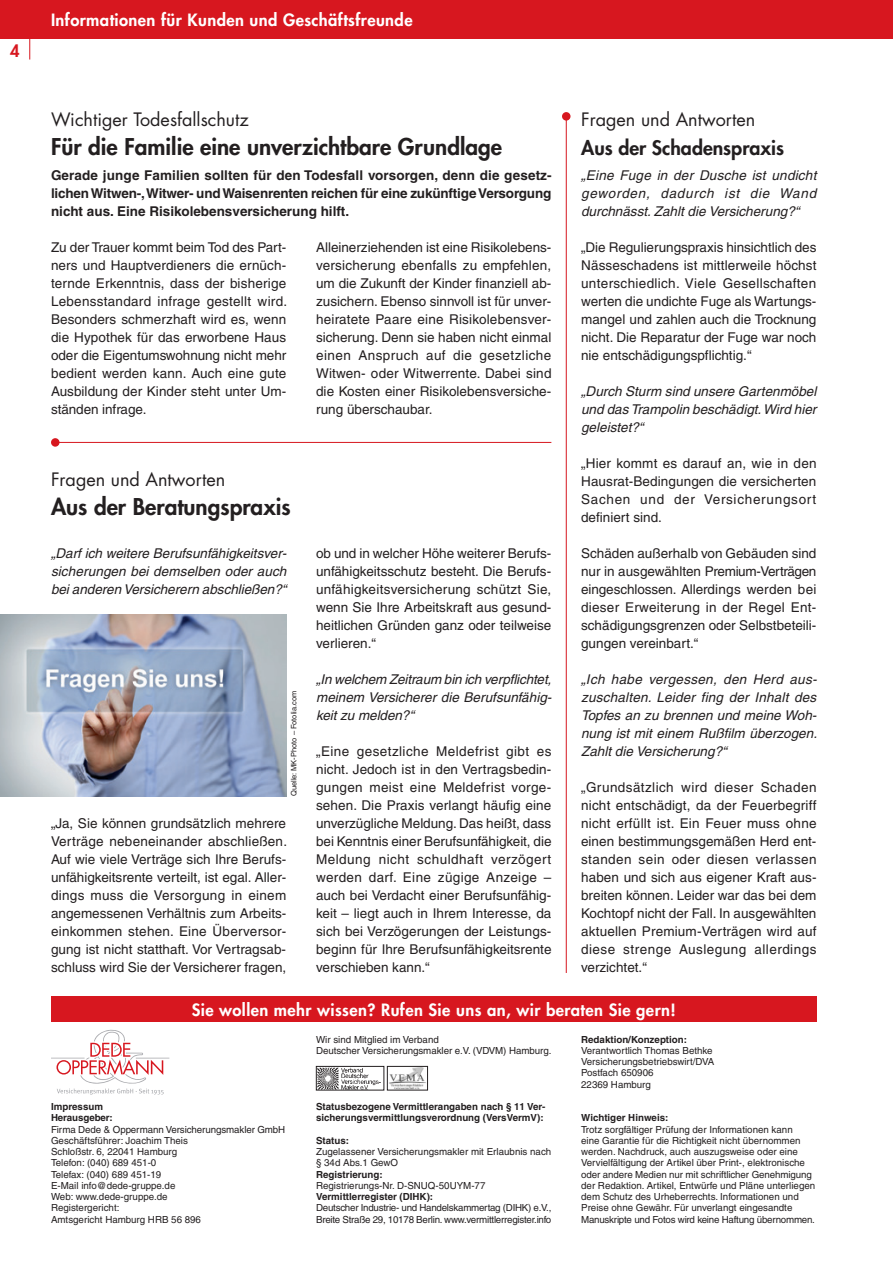
<style>
.page{position:relative;width:893px;height:1263px;background:#fff}
.page>*{position:absolute;margin:0;border:0;box-sizing:border-box;transform-origin:0 0}
.t1{font:800 22.5px "Futura LT";color:#231f20}
.t2{font:800 19.5px "Futura LT";color:#231f20}
.t3{font:18px "Futura LT";color:#231f20}
.t4{font:800 16.5px "Futura LT";letter-spacing:.025em;color:#fff}
.t5{font:800 16.5px "Futura LT";color:#d7171f}
.t6{font:13.5px/18px "Helvetica LT";color:#231f20;text-align:justify}
.t7{font:italic 13.5px/18px "Helvetica LT";color:#231f20;text-align:justify}
.t8{font:700 13.5px/18px "Helvetica LT";color:#231f20;text-align:justify}
.t9{font:9.75px/11.2px "Helvetica LT";color:#231f20}
.t10{font:700 9.75px/11.2px "Helvetica LT";color:#231f20}
.t11{font:9.75px/11.2px "Helvetica LT";letter-spacing:-.025em;color:#231f20}
.t12{font:7.5px "Helvetica LT";color:#231f20}
</style>
<div class="page">
<div style="left:0;top:0;width:893px;height:38px;background:#d7171f"></div>
<div style="left:51px;top:996px;width:765px;height:26px;background:#d7171f"></div>
<svg style="left:29px;top:38px;width:1px;height:22px"></svg>
<img style="left:318px;top:1068px;width:63px;height:20px">
<div style="left:316px;top:1066px;width:68px;height:24px;border:1px solid #231f20"></div>
<img style="left:389px;top:1068px;width:37px;height:20px">
<div style="left:387px;top:1066px;width:41px;height:24px;border:1px solid #231f20"></div>
<svg style="left:51px;top:1029px;width:118px;height:66px"></svg>
<hr style="left:55px;top:442px;width:496px;height:1px;background:#d7171f">
<div style="left:51px;top:438px;width:9px;height:9px;background:#d7171f;border-radius:50%"></div>
<hr style="left:566px;top:116px;width:1px;height:857px;background:#d7171f">
<div style="left:562px;top:112px;width:8px;height:9px;background:#d7171f;border-radius:50%"></div>
<img style="left:0;top:614px;width:286px;height:182px">
<p class="t5" style="left:10px;top:40px;width:11px">4</p>
<p class="t4" style="left:51px;top:9px;width:363px">Informationen für Kunden und Geschäftsfreunde</p>
<h3 class="t3" style="left:51px;top:108px;width:199px">Wichtiger Todesfallschutz</h3>
<h1 class="t1" style="left:51px;top:131px;width:453px">Für die Familie eine unverzichtbare Grundlage</h1>
<p class="t8" style="left:51px;top:166px;width:502px">Gerade junge Familien sollten für den Todesfall vorsorgen, denn die gesetz&shy;lichen Witwen-, Witwer- und Waisenrenten reichen für eine zukünftige Versorgung nicht aus. Eine Risikolebensversicherung hilft.</p>
<p class="t6" style="left:51px;top:238px;width:238px">Zu der Trauer kommt beim Tod des Part&shy;ners und Hauptverdieners die ernüch&shy;ternde Erkenntnis, dass der bisherige Lebensstandard infrage gestellt wird.<br>Besonders schmerzhaft wird es, wenn die Hypothek für das erworbene Haus oder die Eigentumswohnung nicht mehr bedient werden kann. Auch eine gute Ausbildung der Kinder steht unter Um&shy;ständen infrage.</p>
<p class="t6" style="left:316px;top:238px;width:237px">Alleinerziehenden ist eine Risikolebens&shy;versicherung ebenfalls zu empfehlen, um die Zukunft der Kinder finanziell ab&shy;zusichern. Ebenso sinnvoll ist für unver&shy;heiratete Paare eine Risikolebensver&shy;sicherung. Denn sie haben nicht einmal einen Anspruch auf die gesetzliche Witwen- oder Witwerrente. Dabei sind die Kosten einer Risikolebensversiche&shy;rung überschaubar.</p>
<h3 class="t3" style="left:51px;top:468px;width:176px">Fragen und Antworten</h3>
<h1 class="t1" style="left:51px;top:491px;width:241px">Aus der Beratungspraxis</h1>
<p class="t7" style="left:51px;top:544px;width:237px">„Darf ich weitere Berufsunfähigkeitsver&shy;sicherungen bei demselben oder auch bei anderen Versicherern abschließen?“</p>
<p class="t12" style="left:289px;top:796px;width:107px;rotate:-90deg">Quelle: MK-Photo – Fotolia.com</p>
<p class="t6" style="left:51px;top:814px;width:238px">„Ja, Sie können grundsätzlich mehrere Verträge nebeneinander abschließen.<br>Auf wie viele Verträge sich Ihre Berufs&shy;unfähigkeitsrente verteilt, ist egal. Aller&shy;dings muss die Versorgung in einem angemessenen Verhältnis zum Arbeits&shy;einkommen stehen. Eine Überversor&shy;gung ist nicht statthaft. Vor Vertragsab&shy;schluss wird Sie der Versicherer fragen,</p>
<p class="t6" style="left:316px;top:544px;width:237px">ob und in welcher Höhe weiterer Berufs&shy;unfähigkeitsschutz besteht. Die Berufs&shy;unfähigkeitsversicherung schützt Sie, wenn Sie Ihre Arbeitskraft aus gesund&shy;heitlichen Gründen ganz oder teilweise verlieren.“</p>
<p class="t7" style="left:316px;top:670px;width:237px">„In welchem Zeitraum bin ich verpflichtet, meinem Versicherer die Berufsunfähig&shy;keit zu melden?“</p>
<p class="t6" style="left:316px;top:742px;width:237px">„Eine gesetzliche Meldefrist gibt es nicht. Jedoch ist in den Vertragsbedin&shy;gungen meist eine Meldefrist vorge&shy;sehen. Die Praxis verlangt häufig eine unverzügliche Meldung. Das heißt, dass bei Kenntnis einer Berufsunfähigkeit, die Meldung nicht schuldhaft verzögert werden darf. Eine zügige Anzeige – auch bei Verdacht einer Berufsunfähig&shy;keit – liegt auch in Ihrem Interesse, da sich bei Verzögerungen der Leistungs&shy;beginn für Ihre Berufsunfähigkeitsrente verschieben kann.“</p>
<h3 class="t3" style="left:581px;top:108px;width:176px">Fragen und Antworten</h3>
<h2 class="t2" style="left:581px;top:134px;width:204px">Aus der Schadenspraxis</h2>
<p class="t7" style="left:581px;top:166px;width:237px">„Eine Fuge in der Dusche ist undicht geworden, dadurch ist die Wand durchnässt. Zahlt die Versicherung?“</p>
<p class="t6" style="left:581px;top:238px;width:237px">„Die Regulierungspraxis hinsichtlich des Nässeschadens ist mittlerweile höchst unterschiedlich. Viele Gesellschaften werten die undichte Fuge als Wartungs&shy;mangel und zahlen auch die Trocknung nicht. Die Reparatur der Fuge war noch nie entschädigungspflichtig.“</p>
<p class="t7" style="left:581px;top:382px;width:237px">„Durch Sturm sind unsere Gartenmöbel und das Trampolin beschädigt. Wird hier geleistet?“</p>
<p class="t6" style="left:581px;top:454px;width:237px">„Hier kommt es darauf an, wie in den Hausrat-Bedingungen die versicherten Sachen und der Versicherungsort definiert sind.</p>
<p class="t6" style="left:581px;top:544px;width:237px">Schäden außerhalb von Gebäuden sind nur in ausgewählten Premium-Verträgen eingeschlossen. Allerdings werden bei dieser Erweiterung in der Regel Ent&shy;schädigungsgrenzen oder Selbstbeteili&shy;gungen vereinbart.“</p>
<p class="t7" style="left:581px;top:670px;width:237px">„Ich habe vergessen, den Herd aus&shy;zuschalten. Leider fing der Inhalt des Topfes an zu brennen und meine Woh&shy;nung ist mit einem Rußfilm überzogen.<br>Zahlt die Versicherung?“</p>
<p class="t6" style="left:581px;top:778px;width:237px">„Grundsätzlich wird dieser Schaden nicht entschädigt, da der Feuerbegriff nicht erfüllt ist. Ein Feuer muss ohne einen bestimmungsgemäßen Herd ent&shy;standen sein oder diesen verlassen haben und sich aus eigener Kraft aus&shy;breiten können. Leider war das bei dem Kochtopf nicht der Fall. In ausgewählten aktuellen Premium-Verträgen wird auf diese strenge Auslegung allerdings verzichtet.“</p>
<p class="t4" style="left:192px;top:999px;width:486px">Sie wollen mehr wissen? Rufen Sie uns an, wir beraten Sie gern!</p>
<p class="t10" style="left:51px;top:1101px;width:63px">Impressum<br>Herausgeber:</p>
<p class="t9" style="left:51px;top:1123px;width:236px">Firma Dede &amp; Oppermann Versicherungsmakler GmbH<br>Geschäftsführer: Joachim Theis<br>Schloßstr. 6, 22041 Hamburg<br>Telefon: (040) 689 451-0<br>Telefax: (040) 689 451-19<br>E-Mail info@dede-gruppe.de<br>Web: www.dede-gruppe.de<br>Registergericht:<br>Amtsgericht Hamburg HRB 56 896</p>
<p class="t9" style="left:316px;top:1033px;width:237px">Wir sind Mitglied im Verband<br>Deutscher Versicherungsmakler e.V. (VDVM) Hamburg.</p>
<p class="t10" style="left:316px;top:1101px;width:231px">Statusbezogene Vermittlerangaben nach § 11 Ver&shy;sicherungsvermittlungsverordnung (VersVermV):</p>
<p class="t10" style="left:316px;top:1135px;width:35px">Status:</p>
<p class="t9" style="left:316px;top:1146px;width:237px">Zugelassener Versicherungsmakler mit Erlaubnis nach § 34d Abs.1 GewO</p>
<p class="t10" style="left:316px;top:1168px;width:68px">Registrierung:</p>
<p class="t9" style="left:316px;top:1180px;width:171px">Registrierungs-Nr. D-SNUQ-50UYM-77</p>
<p class="t10" style="left:316px;top:1191px;width:119px">Vermittlerregister (DIHK):</p>
<p class="t11" style="left:316px;top:1202px;width:237px">Deutscher Industrie- und Handelskammertag (DIHK) e.V.,<br>Breite Straße 29, 10178 Berlin. www.vermittlerregister.info</p>
<p class="t10" style="left:581px;top:1033px;width:107px">Redaktion/Konzeption:</p>
<p class="t9" style="left:581px;top:1045px;width:135px">Verantwortlich Thomas Bethke<br>Versicherungsbetriebswirt/DVA<br>Postfach 650906<br>22369 Hamburg</p>
<p class="t10" style="left:581px;top:1112px;width:89px">Wichtiger Hinweis:</p>
<p class="t9" style="left:581px;top:1123px;width:236px">Trotz sorgfältiger Prüfung der Informationen kann<br>eine Garantie für die Richtigkeit nicht übernommen werden. Nachdruck, auch auszugsweise oder eine Vervielfältigung der Artikel über Print-, elektronische oder andere Medien nur mit schriftlicher Genehmigung der Redaktion. Artikel, Entwürfe und Pläne unterliegen dem Schutz des Urheberrechts. Informationen und Preise ohne Gewähr. Für unverlangt eingesandte Manuskripte und Fotos wird keine Haftung übernommen.</p>
</div>
